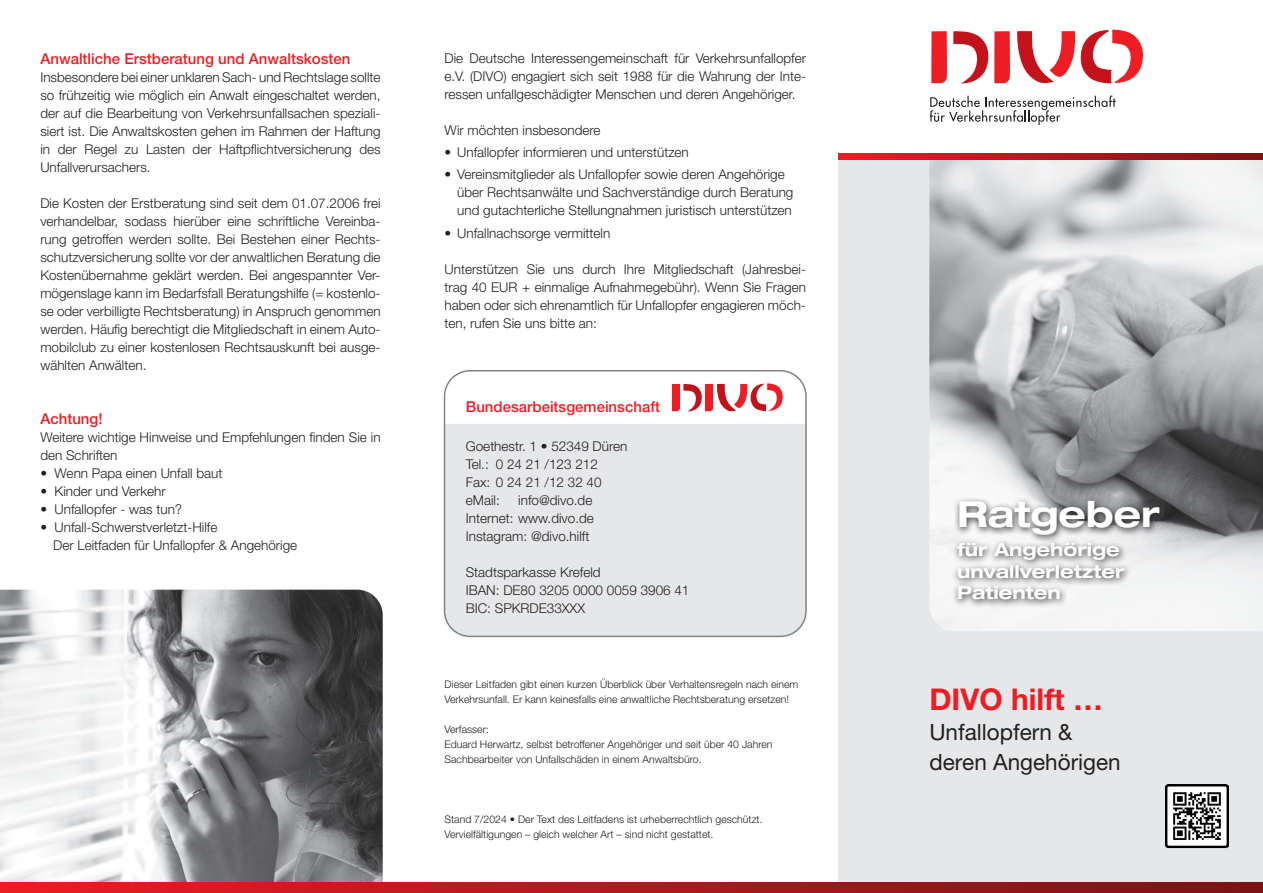
<style>
.page{position:relative;width:1263px;height:893px;background:#fff}
.page>*{position:absolute;margin:0;border:0;box-sizing:border-box;transform-origin:0 0}
.t1{font:700 expanded 36px "Helvetica Neue LT Pro";color:#fff}
.t2{font:700 30px "Helvetica Neue LT Pro";color:#ee1d23}
.t3{font:22.5px/30px "Helvetica Neue LT Pro";color:#231f20}
.t4{font:700 expanded 18px/21.6px "Helvetica Neue LT Pro";color:#fff}
.t5{font:500 15px "Helvetica Neue LT Pro";color:#ee1d23}
.t6{font:300 13.5px/18px "Helvetica Neue LT Pro";color:#231f20;text-align:justify}
.t7{font:300 10.5px/15px "Helvetica Neue LT Pro";color:#231f20}
</style>
<div class="page">
<img style="left:0;top:590px;width:383px;height:292px">
<div style="left:838px;top:157px;width:425px;height:736px;background:#e6e7e9"></div>
<svg style="left:0;top:882px;width:1263px;height:11px;background:#af181d"></svg>
<img style="left:929px;top:159px;width:334px;height:472px">
<svg style="left:931px;top:31px;width:16px;height:52px"></svg>
<svg style="left:953px;top:31px;width:57px;height:53px"></svg>
<svg style="left:1017px;top:30px;width:126px;height:54px"></svg>
<svg style="left:930px;top:96px;width:186px;height:29px"></svg>
<svg style="left:838px;top:153px;width:425px;height:6px;background:#b1181d"></svg>
<div style="left:952px;top:496px;width:216px;height:112px;background:#231f20;opacity:.9"></div>
<img style="left:1166px;top:785px;width:62px;height:64px">
<div style="left:444px;top:424px;width:360px;height:212px;background:#e6e7e9"></div>
<div style="left:444px;top:370px;width:363px;height:267px;border:2px solid #808285;border-radius:26px"></div>
<svg style="left:672px;top:383px;width:111px;height:29px"></svg>
<p class="t5" style="left:40px;top:50px;width:312px">Anwaltliche Erstberatung und Anwaltskosten</p>
<p class="t6" style="left:40px;top:68px;width:342px">Insbesondere bei einer unklaren Sach- und Rechtslage sollte so frühzeitig wie möglich ein Anwalt eingeschaltet werden, der auf die Bearbeitung von Verkehrsunfallsachen speziali&shy;siert ist. Die Anwaltskosten gehen im Rahmen der Haftung in der Regel zu Lasten der Haftpflichtversicherung des Unfallverursachers.</p>
<p class="t6" style="left:40px;top:194px;width:342px">Die Kosten der Erstberatung sind seit dem 01.07.2006 frei verhandelbar, sodass hierüber eine schriftliche Vereinba&shy;rung getroffen werden sollte. Bei Bestehen einer Rechts&shy;schutzversicherung sollte vor der anwaltlichen Beratung die Kostenübernahme geklärt werden. Bei angespannter Ver&shy;mögenslage kann im Bedarfsfall Beratungshilfe (= kostenlo&shy;se oder verbilligte Rechtsberatung) in Anspruch genommen werden. Häufig berechtigt die Mitgliedschaft in einem Auto&shy;mobilclub zu einer kostenlosen Rechtsauskunft bei ausge&shy;wählten Anwälten.</p>
<p class="t5" style="left:40px;top:410px;width:64px">Achtung!</p>
<p class="t6" style="left:40px;top:428px;width:342px">Weitere wichtige Hinweise und Empfehlungen finden Sie in den Schriften</p>
<p class="t6" style="left:40px;top:464px;width:184px">• Wenn Papa einen Unfall baut</p>
<p class="t6" style="left:40px;top:482px;width:127px">• Kinder und Verkehr</p>
<p class="t6" style="left:40px;top:500px;width:143px">• Unfallopfer - was tun?</p>
<p class="t6" style="left:53px;top:518px;width:246px;text-indent:-13px">• Unfall-Schwerstverletzt-Hilfe<br>Der Leitfaden für Unfallopfer &amp; Angehörige</p>
<p class="t6" style="left:444px;top:49px;width:363px">Die Deutsche Interessengemeinschaft für Verkehrsunfallopfer e.V. (DIVO) engagiert sich seit 1988 für die Wahrung der Inte&shy;ressen unfallgeschädigter Menschen und deren Angehöriger.</p>
<p class="t6" style="left:444px;top:121px;width:158px">Wir möchten insbesondere</p>
<p class="t6" style="left:444px;top:143px;width:246px">• Unfallopfer informieren und unterstützen</p>
<p class="t6" style="left:457px;top:165px;width:338px;text-align:left;text-indent:-13px">• Vereinsmitglieder als Unfallopfer sowie deren Angehörige über Rechtsanwälte und Sachverständige durch Beratung und gutachterliche Stellungnahmen juristisch unterstützen</p>
<p class="t6" style="left:444px;top:223px;width:167px">• Unfallnachsorge vermitteln</p>
<p class="t6" style="left:444px;top:259px;width:363px">Unterstützen Sie uns durch Ihre Mitgliedschaft (Jahresbei&shy;trag 40 EUR + einmalige Aufnahmegebühr). Wenn Sie Fragen haben oder sich ehrenamtlich für Unfallopfer engagieren möch&shy;ten, rufen Sie uns bitte an:</p>
<p class="t5" style="left:466px;top:398px;width:196px">Bundesarbeitsgemeinschaft</p>
<p class="t6" style="left:466px;top:436px;width:163px;text-align:left">Goethestr. 1 • 52349 Düren<br>Tel.: 0 24 21 /123 212<br>Fax: 0 24 21 /12 32 40 eMail:</p>
<p class="t6" style="left:466px;top:490px;width:130px;text-indent:53px">info@divo.de Internet: www.divo.de Instagram: @divo.hilft</p>
<p class="t6" style="left:466px;top:562px;width:225px;text-align:left">Stadtsparkasse Krefeld<br>IBAN: DE80 3205 0000 0059 3906 41<br>BIC: SPKRDE33XXX</p>
<p class="t7" style="left:444px;top:677px;width:355px">Dieser Leitfaden gibt einen kurzen Überblick über Verhaltensregeln nach einem<br>Verkehrsunfall. Er kann keinesfalls eine anwaltliche Rechtsberatung ersetzen!</p>
<p class="t7" style="left:444px;top:722px;width:329px">Verfasser:<br>Eduard Herwartz, selbst betroffener Angehöriger und seit über 40 Jahren<br>Sachbearbeiter von Unfallschäden in einem Anwaltsbüro.</p>
<p class="t7" style="left:444px;top:812px;width:319px">Stand 7/2024 • Der Text des Leitfadens ist urheberrechtlich geschützt.<br>Vervielfältigungen – gleich welcher Art – sind nicht gestattet.</p>
<h1 class="t1" style="left:957px;top:492px;width:204px">Ratgeber</h1>
<h3 class="t4" style="left:957px;top:538px;width:169px">für Angehörige unvallverletzter<br>Patienten</h3>
<h2 class="t2" style="left:929px;top:681px;width:175px">DIVO hilft …</h2>
<h3 class="t3" style="left:929px;top:717px;width:193px">Unfallopfern &amp; deren Angehörigen</h3>
</div>
